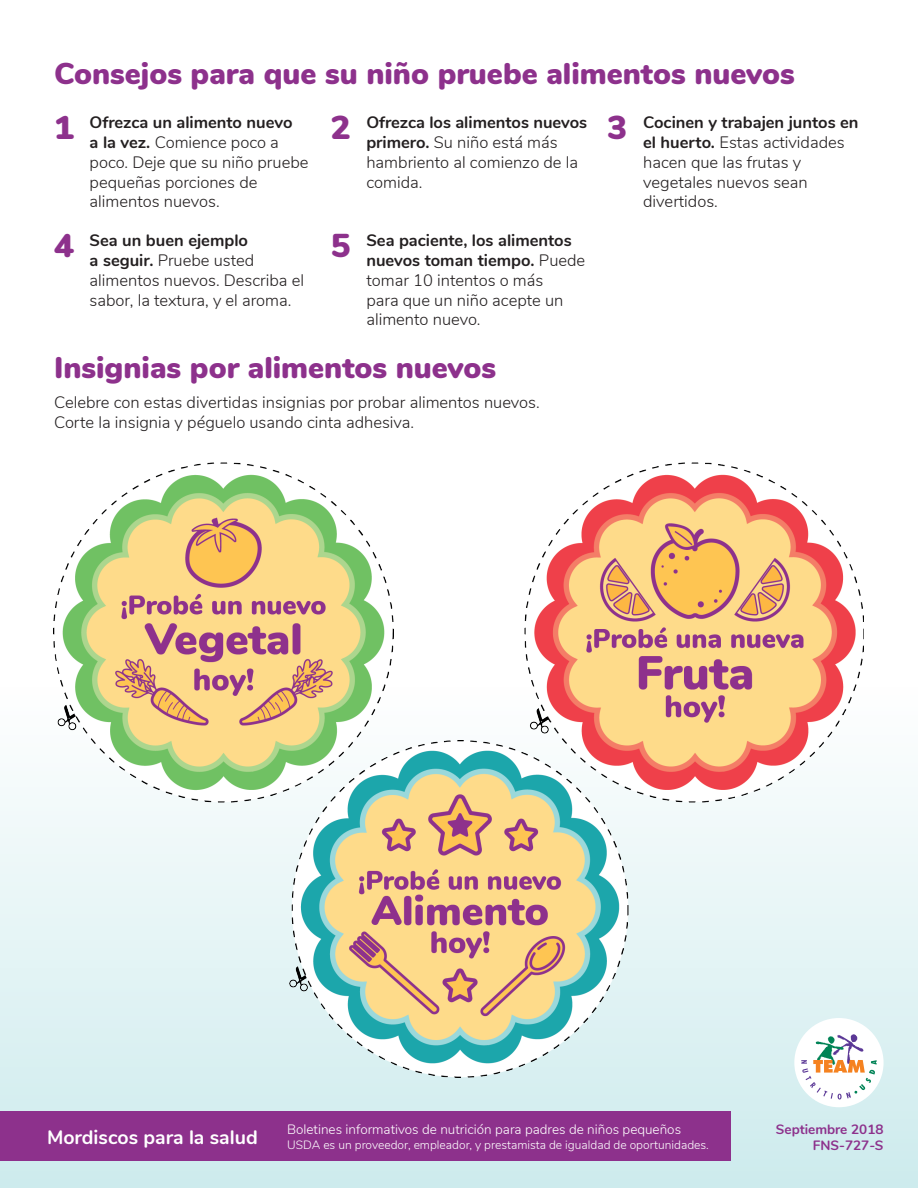
<style>
.page{position:relative;width:918px;height:1188px;background:#fff}
.page>*{position:absolute;margin:0;border:0;box-sizing:border-box;transform-origin:0 0}
.t1{font:900 33px "Clnfrb Nunito";color:#8d318c}
.t2{font:900 30px "Clnfrb Nunito";color:#8d318c}
.t3{font:700 19.5px "Vlwcvc Nunito";color:#fff}
.t4{font:300 16.5px/19.8px "Vlfmxf Nunito";color:#231f20}
.t5{font:700 16.5px/19.8px "Vgdhlh Nunito";color:#231f20}
.t6{font:300 16.5px/19.8px "Hrfxqy Nunito";color:#231f20}
.t7{font:300 13.5px "Dssqwr Nunito";color:#fff}
.t8{font:700 13.5px/16.2px "Vgdhlh Nunito";color:#8d318c;text-align:right}
.t9{font:300 12px "Dssqwr Nunito";color:#fff}
.s1{font-family:"Vgdhlh Nunito";font-weight:700}
.s2{font-family:"Hrfxqy Nunito"}
.s3{font-family:"Vlfmxf Nunito";font-weight:300}
.s4{font-family:"Hrfxqy Nunito";font-weight:300}
.s5{font-family:"Vlfmxf Nunito"}
.s6{font-family:"Nunito"}
</style>
<div class="page">
<div style="left:0;top:685px;width:918px;height:503px;background:linear-gradient(to bottom,#fff,#cce9ec)"></div>
<img style="left:289px;top:741px;width:340px;height:337px">
<img style="left:524px;top:463px;width:340px;height:339px">
<img style="left:54px;top:463px;width:340px;height:340px">
<div style="left:794px;top:1018px;width:90px;height:89px;background:#fff;border-radius:50%"></div>
<svg style="left:801px;top:1034px;width:76px;height:66px"></svg>
<div style="left:0;top:1112px;width:731px;height:49px;background:#8d318c"></div>
<h2 class="t2" style="left:54px;top:52px;width:742px">Consejos para que su niño pruebe alimentos nuevos</h2>
<p class="t1" style="left:54px;top:103px;width:21px">1</p>
<p class="t1" style="left:331px;top:103px;width:21px">2</p>
<p class="t1" style="left:607px;top:103px;width:21px">3</p>
<p class="t4" style="left:90px;top:112px;width:220px"><span class="s1">Ofrezca un alimento nuevo<br>a la vez.</span> Comience poco a <span class="s2">poco. Deje que su niño pruebe </span>pequeñas porciones de alimentos nuevos.</p>
<p class="t4" style="left:90px;top:230px;width:216px"><span class="s1">Sea un buen ejemplo<br>a seguir.</span> Pruebe usted alimentos nuevos. Describa el <span class="s2">sabor, la textura, y el aroma.</span></p>
<p class="t5" style="left:366px;top:112px;width:222px">Ofrezca los alimentos nuevos primero. <span class="s3">Su niño está más </span><span class="s4">hambriento al comienzo de la </span><span class="s3">comida.</span></p>
<p class="t6" style="left:643px;top:112px;width:217px"><span class="s1">Cocinen y trabajen juntos en el huerto.</span> Estas actividades hacen que las frutas y <span class="s5">vegetales nuevos sean </span><span class="s6">divertidos</span><span class="s5">.</span></p>
<p class="t1" style="left:54px;top:221px;width:21px">4</p>
<p class="t1" style="left:331px;top:221px;width:21px">5</p>
<p class="t5" style="left:366px;top:230px;width:220px">Sea paciente, los alimentos nuevos toman tiempo. <span class="s3">Puede </span><span class="s4">tomar 10 intentos o más<br></span><span class="s3">para que un niño acepte un alimento nuevo.</span></p>
<h2 class="t2" style="left:54px;top:345px;width:444px">Insignias por alimentos nuevos</h2>
<p class="t4" style="left:54px;top:392px;width:487px">Celebre con estas divertidas insignias por probar alimentos nuevos.<br><span class="s2">Corte la insignia y péguelo usando cinta adhesiva.</span></p>
<p class="t3" style="left:47px;top:1122px;width:212px">Mordiscos para la salud</p>
<p class="t7" style="left:287px;top:1120px;width:395px">Boletines informativos de nutrición para padres de niños pequeños</p>
<p class="t9" style="left:287px;top:1136px;width:423px">USDA es un proveedor, empleador, y prestamista de igualdad de oportunidades.</p>
<p class="t8" style="left:776px;top:1120px;width:109px">Septiembre 2018<br>FNS-727-S</p>
</div>
